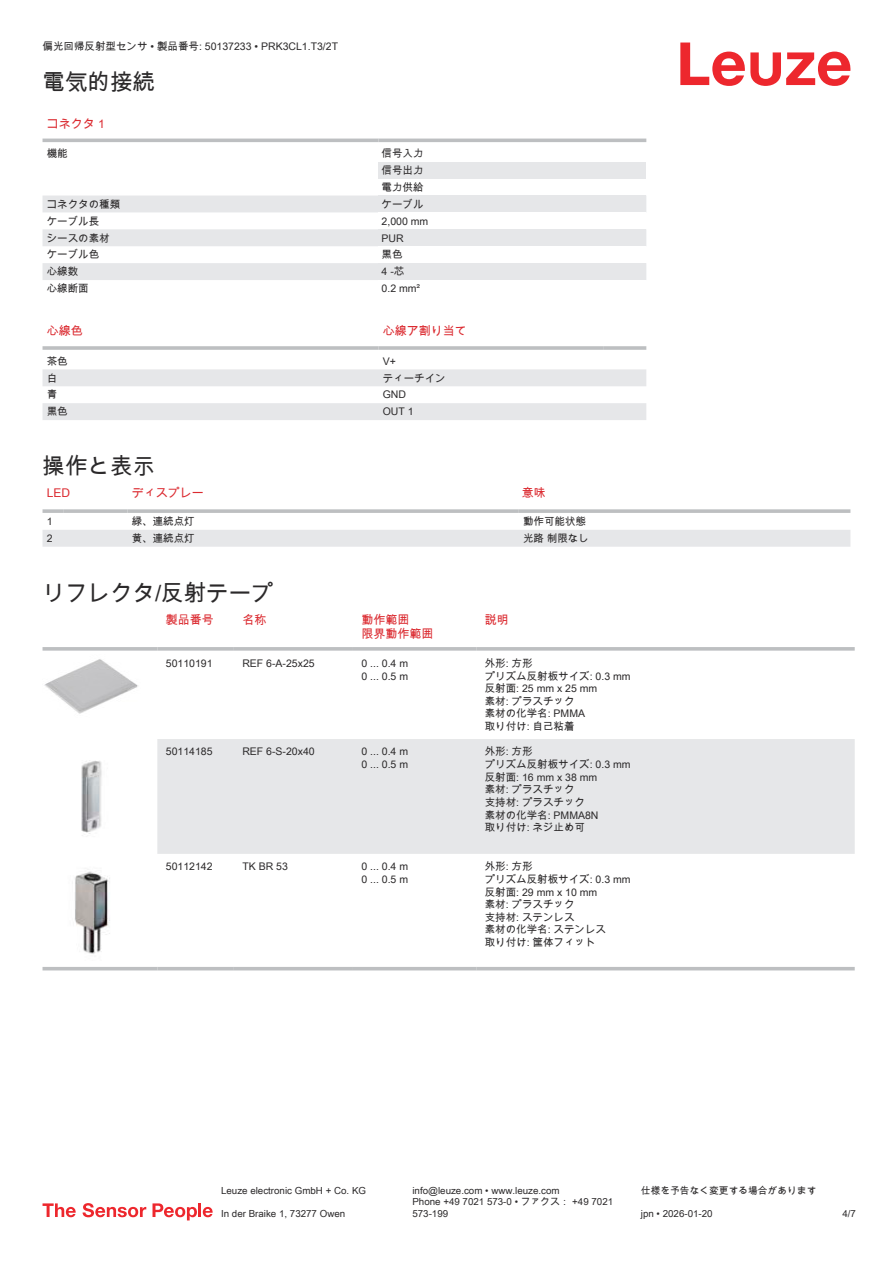
<style>
.page{position:relative;width:893px;height:1263px;background:#fff}
.page>*{position:absolute;margin:0;border:0;box-sizing:border-box;transform-origin:0 0}
.t1{font:22.5px "Arial Unicode MS";color:#2b292a}
.t2{font:12px/14.4px "Arial Unicode MS";color:#db2a30}
.t3{font:10.5px/12.6px "Arial Unicode MS";color:#2b292a}
.t4{font:9.75px/11.7px "Arial Unicode MS";color:#2b292a}
</style>
<div class="page">
<svg style="left:680px;top:43px;width:170px;height:43px"></svg>
<svg style="left:43px;top:138px;width:603px;height:58px"></svg>
<svg style="left:43px;top:196px;width:335px;height:84px;fill:#e6e7e9"></svg>
<hr style="left:43px;top:139px;width:335px;height:3px;background:#bdbfc1">
<hr style="left:378px;top:139px;width:268px;height:3px;background:#bdbfc1">
<svg style="left:378px;top:145px;width:268px;height:51px"></svg>
<div style="left:378px;top:162px;width:268px;height:17px;background:#e6e7e9"></div>
<div style="left:378px;top:196px;width:268px;height:16px;background:#e6e7e9"></div>
<div style="left:378px;top:229px;width:268px;height:17px;background:#e6e7e9"></div>
<div style="left:378px;top:263px;width:268px;height:17px;background:#e6e7e9"></div>
<svg style="left:43px;top:369px;width:603px;height:51px"></svg>
<hr style="left:43px;top:346px;width:335px;height:4px;background:#c3c5c7">
<svg style="left:378px;top:346px;width:226px;height:4px"></svg>
<hr style="left:604px;top:346px;width:42px;height:4px;background:#c3c5c7">
<div style="left:43px;top:530px;width:807px;height:17px;background:#e6e7e9"></div>
<svg style="left:43px;top:509px;width:21px;height:4px"></svg>
<svg style="left:64px;top:509px;width:64px;height:4px"></svg>
<svg style="left:128px;top:509px;width:391px;height:4px;background:#c3c5c7"></svg>
<svg style="left:519px;top:509px;width:331px;height:4px"></svg>
<div style="left:157px;top:739px;width:698px;height:115px;background:#e6e7e9"></div>
<svg style="left:43px;top:647px;width:114px;height:4px"></svg>
<svg style="left:157px;top:647px;width:77px;height:4px"></svg>
<svg style="left:234px;top:647px;width:119px;height:4px"></svg>
<svg style="left:353px;top:647px;width:123px;height:4px"></svg>
<svg style="left:476px;top:647px;width:379px;height:4px;background:#c3c5c7"></svg>
<hr style="left:43px;top:967px;width:114px;height:3px;background:#bdbfc1">
<hr style="left:157px;top:967px;width:77px;height:3px;background:#bdbfc1">
<hr style="left:234px;top:967px;width:119px;height:3px;background:#bdbfc1">
<hr style="left:353px;top:967px;width:123px;height:3px;background:#bdbfc1">
<hr style="left:476px;top:967px;width:379px;height:3px;background:#bdbfc1">
<img style="left:44px;top:659px;width:94px;height:55px">
<img style="left:81px;top:761px;width:21px;height:75px">
<img style="left:75px;top:871px;width:35px;height:83px">
<svg style="left:43px;top:1203px;width:33px;height:14px"></svg>
<svg style="left:83px;top:1203px;width:63px;height:14px"></svg>
<svg style="left:153px;top:1203px;width:44px;height:17px"></svg>
<hr style="left:198px;top:1203px;width:3px;height:14px;background:#ed272d">
<svg style="left:203px;top:1207px;width:10px;height:10px"></svg>
<p class="t3" style="left:43px;top:40px;width:297px">偏光回帰反射型センサ • 製品番号: 50137233 • PRK3CL1.T3/2T</p>
<h1 class="t1" style="left:43px;top:66px;width:114px">電気的接続</h1>
<p class="t2" style="left:47px;top:116px;width:60px">コネクタ 1</p>
<p class="t3" style="left:47px;top:147px;width:22px">機能</p>
<p class="t3" style="left:382px;top:145px;width:43px;line-height:17px;text-align:justify">信号入力信号出力電力供給</p>
<p class="t3" style="left:47px;top:197px;width:75px">コネクタの種類</p>
<p class="t3" style="left:382px;top:197px;width:43px">ケーブル</p>
<p class="t3" style="left:47px;top:214px;width:54px">ケーブル長</p>
<p class="t3" style="left:382px;top:214px;width:48px">2,000 mm</p>
<p class="t3" style="left:47px;top:231px;width:64px">シースの素材</p>
<p class="t3" style="left:382px;top:231px;width:24px">PUR</p>
<p class="t3" style="left:47px;top:248px;width:54px">ケーブル色</p>
<p class="t3" style="left:382px;top:248px;width:22px">黒色</p>
<p class="t3" style="left:47px;top:265px;width:33px">心線数</p>
<p class="t3" style="left:382px;top:265px;width:24px">4 -芯</p>
<p class="t3" style="left:47px;top:282px;width:43px">心線断面</p>
<p class="t3" style="left:382px;top:282px;width:40px">0.2 mm²</p>
<p class="t2" style="left:47px;top:324px;width:37px">心線色</p>
<p class="t2" style="left:383px;top:324px;width:85px">心線ア割り当て</p>
<p class="t3" style="left:47px;top:354px;width:22px">茶色</p>
<p class="t3" style="left:383px;top:354px;width:15px">V+</p>
<p class="t3" style="left:47px;top:371px;width:12px">白</p>
<p class="t3" style="left:383px;top:371px;width:64px">ティーチイン</p>
<p class="t3" style="left:47px;top:388px;width:12px">青</p>
<p class="t3" style="left:383px;top:388px;width:25px">GND</p>
<p class="t3" style="left:47px;top:405px;width:22px">黒色</p>
<p class="t3" style="left:383px;top:405px;width:32px">OUT 1</p>
<h1 class="t1" style="left:43px;top:450px;width:114px">操作と表示</h1>
<p class="t2" style="left:47px;top:485px;width:25px">LED</p>
<p class="t2" style="left:132px;top:485px;width:73px">ディスプレー</p>
<p class="t2" style="left:522px;top:485px;width:25px">意味</p>
<p class="t3" style="left:47px;top:515px;width:7px">1</p>
<p class="t3" style="left:132px;top:515px;width:64px">緑、連続点灯</p>
<p class="t3" style="left:523px;top:515px;width:64px">動作可能状態</p>
<p class="t3" style="left:47px;top:532px;width:7px">2</p>
<p class="t3" style="left:132px;top:532px;width:64px">黄、連続点灯</p>
<p class="t3" style="left:523px;top:532px;width:67px">光路 制限なし</p>
<h1 class="t1" style="left:43px;top:576px;width:233px">リフレクタ/反射テープ</h1>
<p class="t2" style="left:166px;top:612px;width:49px">製品番号</p>
<p class="t2" style="left:242px;top:612px;width:25px">名称</p>
<p class="t2" style="left:361px;top:612px;width:74px">動作範囲<br>限界動作範囲</p>
<p class="t2" style="left:485px;top:612px;width:25px">説明</p>
<p class="t3" style="left:166px;top:657px;width:48px">50110191</p>
<p class="t3" style="left:242px;top:657px;width:74px">REF 6-A-25x25</p>
<p class="t3" style="left:361px;top:657px;width:48px">0 ... 0.4 m<br>0 ... 0.5 m</p>
<p class="t3" style="left:485px;top:657px;width:147px">外形: 方形<br>プリズム反射板サイズ: 0.3 mm反射面: 25 mm x 25 mm<br>素材: プラスチック<br>素材の化学名: PMMA<br>取り付け: 自己粘着</p>
<p class="t3" style="left:166px;top:745px;width:48px">50114185</p>
<p class="t3" style="left:242px;top:745px;width:74px">REF 6-S-20x40</p>
<p class="t3" style="left:361px;top:745px;width:48px">0 ... 0.4 m<br>0 ... 0.5 m</p>
<p class="t3" style="left:485px;top:745px;width:147px">外形: 方形<br>プリズム反射板サイズ: 0.3 mm反射面: 16 mm x 38 mm<br>素材: プラスチック<br>支持材: プラスチック<br>素材の化学名: PMMA8N<br>取り付け: ネジ止め可</p>
<p class="t3" style="left:166px;top:860px;width:48px">50112142</p>
<p class="t3" style="left:242px;top:860px;width:47px">TK BR 53</p>
<p class="t3" style="left:361px;top:860px;width:48px">0 ... 0.4 m<br>0 ... 0.5 m</p>
<p class="t3" style="left:485px;top:860px;width:147px">外形: 方形<br>プリズム反射板サイズ: 0.3 mm反射面: 29 mm x 10 mm<br>素材: プラスチック<br>支持材: ステンレス<br>素材の化学名: ステンレス<br>取り付け: 筐体フィット</p>
<p class="t4" style="left:221px;top:1184px;width:146px">Leuze electronic GmbH + Co. KG</p>
<p class="t4" style="left:412px;top:1184px;width:149px">info@leuze.com • www.leuze.com</p>
<p class="t4" style="left:641px;top:1184px;width:177px">仕様を予告なく変更する場合があります</p>
<p class="t4" style="left:221px;top:1207px;width:126px">In der Braike 1, 73277 Owen</p>
<p class="t4" style="left:412px;top:1196px;width:202px">Phone +49 7021 573-0 • ファクス： +49 7021<br>573-199</p>
<p class="t4" style="left:641px;top:1207px;width:73px">jpn • 2026-01-20</p>
<p class="t4" style="left:842px;top:1207px;width:15px">4/7</p>
</div>
